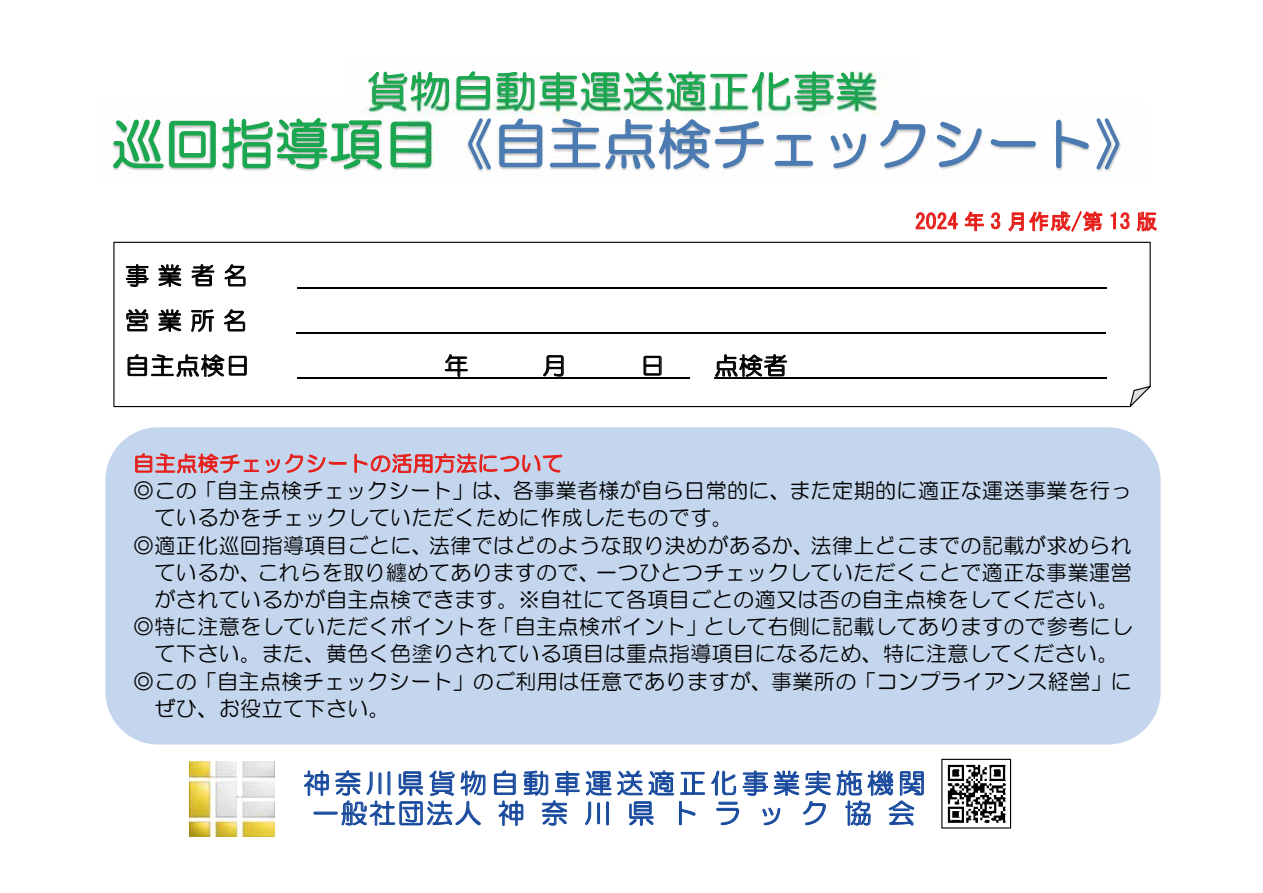
<style>
.page{position:relative;width:1263px;height:893px;background:#fff}
.page>*{position:absolute;margin:0;border:0;box-sizing:border-box;transform-origin:0 0}
.t1{font:54px "HG Maru Gothic MPRO";letter-spacing:.01em;color:#4c7bb2}
.t2{font:42px "HG Maru Gothic MPRO";letter-spacing:.015em;color:#1ba74f}
.t3{font:27px/30px "HG Maru Gothic MPRO";letter-spacing:.16em;color:#17499d}
.t4{font:24px "HG Maru Gothic MPRO";letter-spacing:.2em;color:#000}
.t5{font:24px/45px "HG Maru Gothic MPRO";letter-spacing:.36em;color:#000}
.t6{font:21px "HG Maru Gothic MPRO";letter-spacing:.02em;color:#000}
.t7{font:21px "HG Maru Gothic MPRO";letter-spacing:.025em;color:#e71e19}
.t8{font:21px "MS Gothic";letter-spacing:.015em;color:#e71e19}
.s1{color:#1ba74f}
</style>
<div class="page">
<svg style="left:915px;top:212px;width:43px;height:17px"></svg>
<svg style="left:964px;top:211px;width:20px;height:20px"></svg>
<svg style="left:991px;top:212px;width:9px;height:17px"></svg>
<svg style="left:1008px;top:211px;width:94px;height:21px"></svg>
<svg style="left:1110px;top:212px;width:20px;height:17px"></svg>
<svg style="left:1136px;top:212px;width:21px;height:20px"></svg>
<svg style="left:304px;top:770px;width:25px;height:26px"></svg>
<div style="left:314px;top:812px;width:24px;height:2px;border:1px solid #17499d"></div>
<svg style="left:335px;top:770px;width:151px;height:56px"></svg>
<svg style="left:494px;top:770px;width:211px;height:56px"></svg>
<svg style="left:711px;top:770px;width:213px;height:56px"></svg>
<svg style="left:113px;top:241px;width:1038px;height:167px"></svg>
<svg style="left:126px;top:264px;width:23px;height:23px"></svg>
<svg style="left:158px;top:264px;width:23px;height:23px"></svg>
<svg style="left:191px;top:264px;width:24px;height:23px"></svg>
<svg style="left:224px;top:264px;width:22px;height:23px"></svg>
<hr style="left:297px;top:287px;width:810px;height:2px;background:#000">
<svg style="left:126px;top:309px;width:22px;height:23px"></svg>
<svg style="left:158px;top:309px;width:23px;height:23px"></svg>
<svg style="left:191px;top:309px;width:23px;height:23px"></svg>
<svg style="left:224px;top:309px;width:21px;height:23px"></svg>
<hr style="left:296px;top:332px;width:810px;height:2px;background:#000">
<svg style="left:127px;top:354px;width:120px;height:23px"></svg>
<svg style="left:445px;top:354px;width:23px;height:23px"></svg>
<svg style="left:543px;top:355px;width:21px;height:22px"></svg>
<svg style="left:643px;top:355px;width:19px;height:21px"></svg>
<svg style="left:715px;top:354px;width:72px;height:23px"></svg>
<hr style="left:297px;top:377px;width:393px;height:2px;background:#000">
<hr style="left:714px;top:377px;width:393px;height:2px;background:#000">
<img style="left:947px;top:764px;width:59px;height:59px">
<div style="left:941px;top:759px;width:70px;height:69px;border:1px solid #000"></div>
<svg style="left:368px;top:71px;width:82px;height:31px"></svg>
<svg style="left:456px;top:71px;width:399px;height:31px"></svg>
<img style="left:855px;top:70px;width:30px;height:32px">
<img style="left:115px;top:102px;width:294px;height:70px">
<svg style="left:113px;top:118px;width:270px;height:52px"></svg>
<svg style="left:390px;top:121px;width:19px;height:47px"></svg>
<img style="left:409px;top:102px;width:712px;height:70px">
<svg style="left:468px;top:118px;width:23px;height:52px"></svg>
<svg style="left:498px;top:118px;width:45px;height:50px"></svg>
<svg style="left:549px;top:118px;width:216px;height:52px"></svg>
<svg style="left:774px;top:134px;width:40px;height:33px"></svg>
<svg style="left:830px;top:133px;width:37px;height:36px"></svg>
<svg style="left:880px;top:119px;width:45px;height:50px"></svg>
<svg style="left:936px;top:121px;width:45px;height:47px"></svg>
<svg style="left:990px;top:138px;width:46px;height:10px"></svg>
<svg style="left:1055px;top:119px;width:34px;height:50px"></svg>
<svg style="left:1096px;top:118px;width:23px;height:52px"></svg>
<div style="left:105px;top:427px;width:1055px;height:317px;background:#c4d6ed;border-radius:53px"></div>
<svg style="left:135px;top:453px;width:124px;height:20px"></svg>
<svg style="left:266px;top:454px;width:81px;height:19px"></svg>
<svg style="left:354px;top:453px;width:208px;height:20px"></svg>
<img style="left:189px;top:761px;width:85px;height:75px">
<h2 class="t2" style="left:367px;top:70px;width:512px">貨物自動車運送適正化事業</h2>
<h1 class="t1" style="left:111px;top:117px;width:1039px"><span class="s1">巡回指導項目</span>《自主点検チェックシート《</h1>
<p class="t5" style="left:125px;top:253px;width:124px">事業者名営業所名</p>
<p class="t4" style="left:125px;top:354px;width:126px">自主点検日</p>
<p class="t4" style="left:444px;top:354px;width:26px">年</p>
<p class="t4" style="left:542px;top:354px;width:26px">月</p>
<p class="t4" style="left:641px;top:354px;width:26px">日</p>
<p class="t4" style="left:714px;top:354px;width:75px">点検者</p>
<p class="t8" style="left:915px;top:211px;width:244px">2024 年 3 月作成第/ 13 版</p>
<p class="t7" style="left:133px;top:453px;width:432px">自主点検チェックシートの活用方法について</p>
<p class="t6" style="left:133px;top:480px;width:1000px">◎この「自主点検チェックシート」は、各事業者様が自ら日常的に、また定期的に適正な運送事業を行っ</p>
<p class="t6" style="left:155px;top:507px;width:580px">ているかをチェックしていただくために作成したものです。</p>
<p class="t6" style="left:811px;top:535px;width:323px">法律上どこまでの記載が求められ</p>
<p class="t6" style="left:429px;top:535px;width:387px">法律ではどのような取り決めがあるか、</p>
<p class="t6" style="left:133px;top:535px;width:301px">◎適正化巡回指導項目ごとに、</p>
<p class="t6" style="left:596px;top:562px;width:537px">一つひとつチェックしていただくことで適正な事業運営</p>
<p class="t6" style="left:257px;top:562px;width:344px">これらを取り纏めてありますので、</p>
<p class="t6" style="left:155px;top:562px;width:108px">ているか、</p>
<p class="t6" style="left:155px;top:589px;width:966px">がされているかが自主点検できます。※自社にて各項目ごとの適又は否の自主点検をしてください。</p>
<p class="t6" style="left:703px;top:616px;width:430px">として右側に記載してありますので参考にし</p>
<p class="t6" style="left:133px;top:616px;width:365px">◎特に注意をしていただくポイントを</p>
<p class="t6" style="left:155px;top:643px;width:965px">て下さい。また、黄色く色塗りされている項目は重点指導項目になるため、特に注意してください。</p>
<p class="t6" style="left:133px;top:671px;width:1000px">◎この「自主点検チェックシート」のご利用は任意でありますが、事業所の「コンプライアンス経営」に</p>
<p class="t6" style="left:155px;top:698px;width:237px">ぜひ、お役立て下さい。</p>
<p class="t6" style="left:493px;top:616px;width:215px">「自主点検ポイント」</p>
<p class="t3" style="left:888px;top:768px;width:39px;text-indent:-585px">神奈川県貨物自動車運送適正化事業実施機関会</p>
<p class="t3" style="left:312px;top:798px;width:171px">一般社団法人</p>
<p class="t3" style="left:541px;top:798px;width:28px">奈</p>
<p class="t3" style="left:498px;top:798px;width:28px">神</p>
<p class="t3" style="left:844px;top:798px;width:28px">協</p>
<p class="t3" style="left:671px;top:798px;width:28px">ト</p>
<p class="t3" style="left:801px;top:798px;width:28px">ク</p>
<p class="t3" style="left:584px;top:798px;width:28px">川</p>
<p class="t3" style="left:628px;top:798px;width:28px">県</p>
<p class="t3" style="left:714px;top:798px;width:28px">ラ</p>
<p class="t3" style="left:758px;top:798px;width:28px">ッ</p>
</div>
